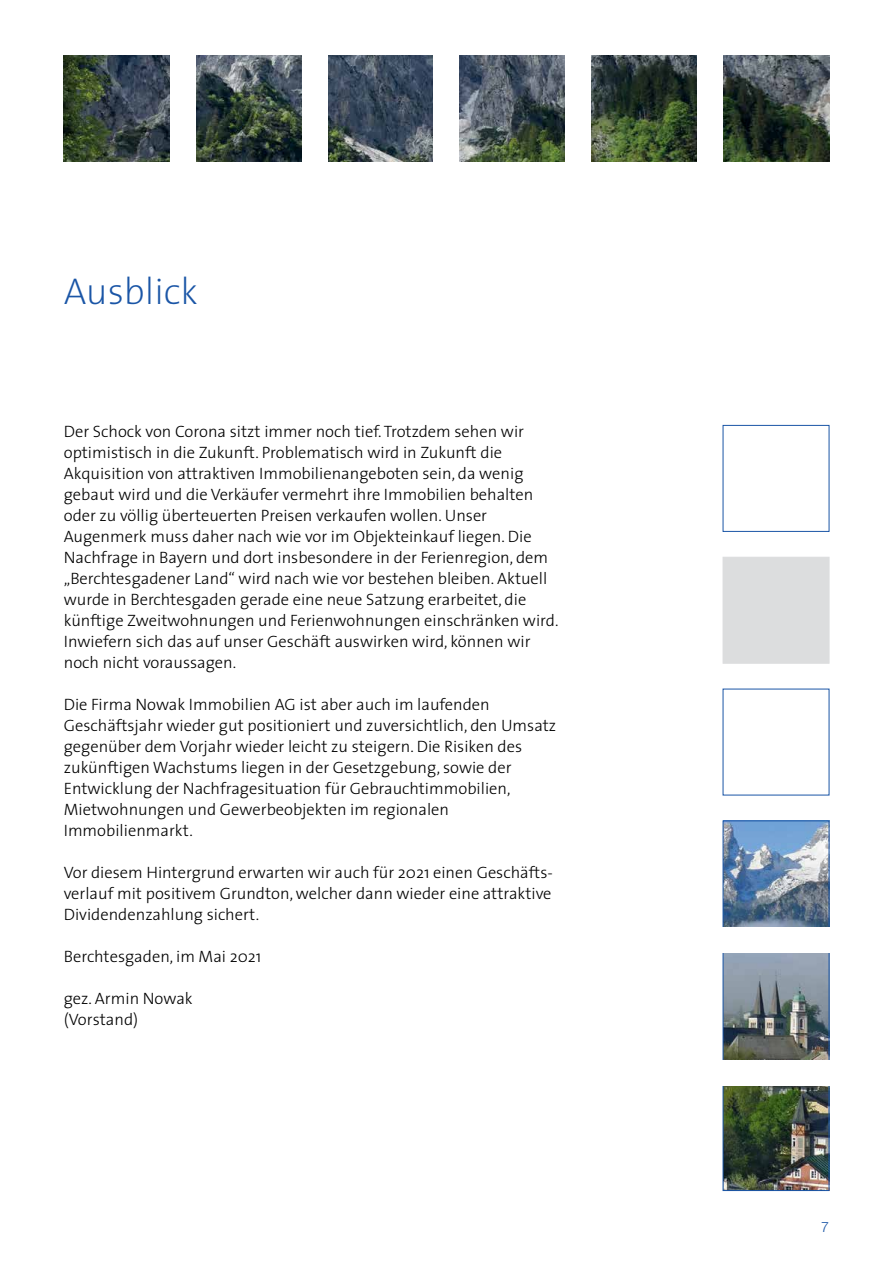
<style>
.page{position:relative;width:893px;height:1263px;background:#fff}
.page>*{position:absolute;margin:0;border:0;box-sizing:border-box;transform-origin:0 0}
.t1{font:200 37.5px "The Sans";color:#1a55a6}
.t2{font:300 16.5px/21px "The Sans";color:#000}
.t3{font:300 14.25px "Helvetica Neue LT";color:#1a55a6}
</style>
<div class="page">
<img style="left:64px;top:55px;width:765px;height:107px">
<div style="left:170px;top:46px;width:26px;height:132px;background:#fff"></div>
<div style="left:302px;top:46px;width:25px;height:132px;background:#fff"></div>
<div style="left:434px;top:46px;width:25px;height:132px;background:#fff"></div>
<div style="left:566px;top:46px;width:25px;height:132px;background:#fff"></div>
<div style="left:697px;top:46px;width:26px;height:132px;background:#fff"></div>
<img style="left:725px;top:823px;width:102px;height:366px">
<div style="left:723px;top:821px;width:106px;height:370px;border:1px solid #1a55a6"></div>
<div style="left:723px;top:557px;width:106px;height:106px;background:#dcddde"></div>
<div style="left:671px;top:927px;width:217px;height:25px;background:#fff"></div>
<div style="left:671px;top:1060px;width:217px;height:26px;background:#fff"></div>
<h1 class="t1" style="left:64px;top:260px;width:136px">Ausblick</h1>
<p class="t2" style="left:64px;top:421px;width:494px">Der Schock von Corona sitzt immer noch tief. Trotzdem sehen wir optimistisch in die Zukunft. Problematisch wird in Zukunft die Akquisition von attraktiven Immobilienangeboten sein, da wenig gebaut wird und die Verkäufer vermehrt ihre Immobilien behalten oder zu völlig überteuerten Preisen verkaufen wollen. Unser Augenmerk muss daher nach wie vor im Objekteinkauf liegen. Die Nachfrage in Bayern und dort insbesondere in der Ferienregion, dem „Berchtesgadener Land“ wird nach wie vor bestehen bleiben. Aktuell wurde in Berchtesgaden gerade eine neue Satzung erarbeitet, die künftige Zweitwohnungen und Ferienwohnungen einschränken wird.<br>Inwiefern sich das auf unser Geschäft auswirken wird, können wir noch nicht voraussagen.</p>
<p class="t2" style="left:64px;top:694px;width:494px">Die Firma Nowak Immobilien AG ist aber auch im laufenden Geschäftsjahr wieder gut positioniert und zuversichtlich, den Umsatz gegenüber dem Vorjahr wieder leicht zu steigern. Die Risiken des zukünftigen Wachstums liegen in der Gesetzgebung, sowie der Entwicklung der Nachfragesituation für Gebrauchtimmobilien, Mietwohnungen und Gewerbeobjekten im regionalen Immobilienmarkt.</p>
<p class="t2" style="left:64px;top:862px;width:491px;text-align:justify">Vor diesem Hintergrund erwarten wir auch für 2021 einen Geschäfts&shy;verlauf mit positivem Grundton, welcher dann wieder eine attraktive Dividendenzahlung sichert.</p>
<p class="t2" style="left:64px;top:946px;width:199px">Berchtesgaden, im Mai 2021</p>
<p class="t2" style="left:64px;top:988px;width:130px">gez. Armin Nowak (Vorstand)</p>
<p class="t3" style="left:821px;top:1219px;width:9px">7</p>
</div>
